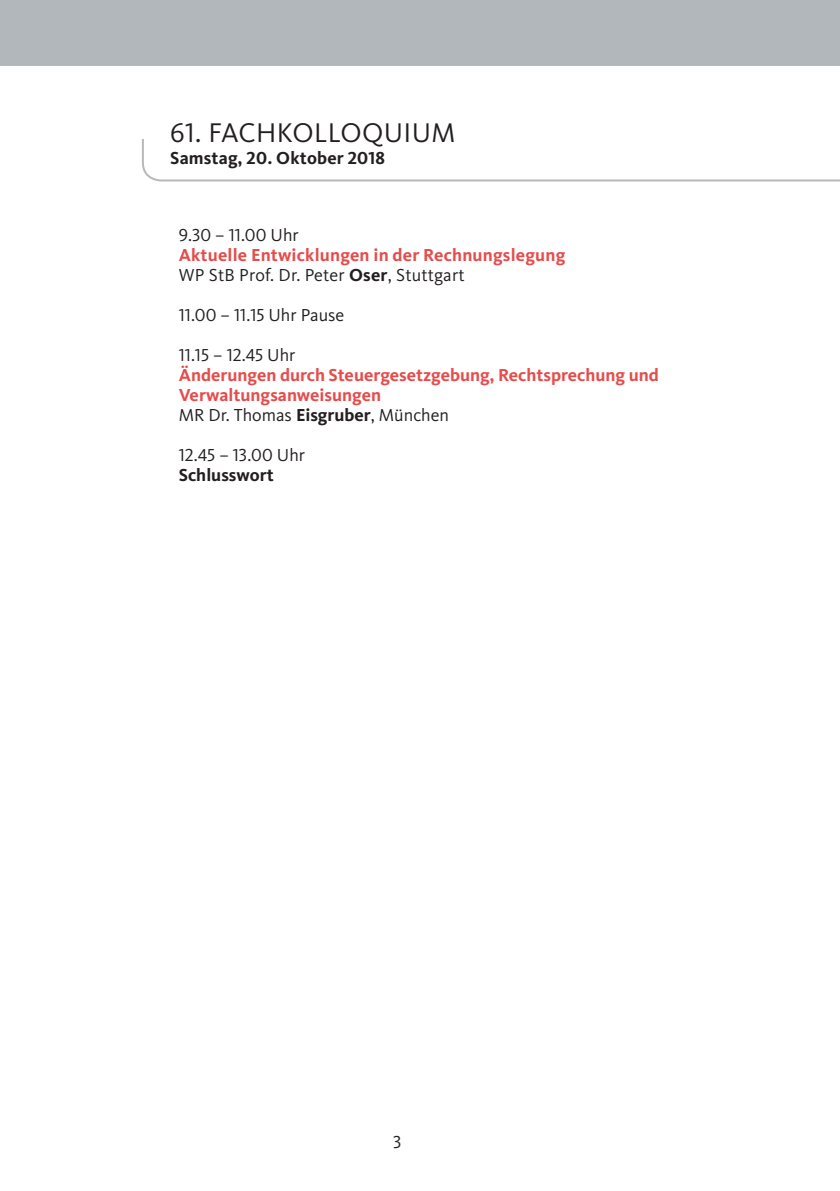
<style>
.page{position:relative;width:840px;height:1191px;background:#fff}
.page>*{position:absolute;margin:0;border:0;box-sizing:border-box;transform-origin:0 0}
.t1{font:28px "Kievit IDW";letter-spacing:.015em;color:#231f20}
.t2{font:700 18px/20px "Kievit IDW";color:#e54d4d}
.t3{font:18px "Kievit IDW";color:#231f20}
.t4{font:700 18px "Kievit IDW";letter-spacing:.01em;color:#231f20}
.s1{font-weight:400;color:#231f20}
.s2{color:#231f20}
</style>
<div class="page">
<svg style="left:142px;top:139px;width:697px;height:43px"></svg>
<div style="left:0;top:0;width:839px;height:65px;background:#b2b7bb"></div>
<h1 class="t1" style="left:170px;top:116px;width:286px">61. FACHKOLLOQUIUM</h1>
<p class="t4" style="left:170px;top:148px;width:216px">Samstag, 20. Oktober 2018</p>
<p class="t3" style="left:179px;top:224px;width:121px">9.30 – 11.00 Uhr</p>
<p class="t2" style="left:179px;top:244px;width:388px">Aktuelle Entwicklungen in der Rechnungslegung<br><span class="s1">WP StB Prof. Dr. Peter</span> <span class="s2">Oser</span><span class="s1">, Stuttgart</span></p>
<p class="t3" style="left:179px;top:304px;width:167px">11.00 – 11.15 Uhr Pause</p>
<p class="t3" style="left:179px;top:344px;width:118px">11.15 – 12.45 Uhr</p>
<p class="t2" style="left:179px;top:364px;width:481px">Änderungen durch Steuergesetzgebung, Rechtsprechung und<br>Verwaltungsanweisungen<br><span class="s1">MR Dr. Thomas</span> <span class="s2">Eisgruber</span><span class="s1">, München</span></p>
<p class="t3" style="left:179px;top:444px;width:128px">12.45 – 13.00 Uhr</p>
<p class="t4" style="left:179px;top:464px;width:97px">Schlusswort</p>
<p class="t3" style="left:393px;top:1131px;width:10px">3</p>
</div>
